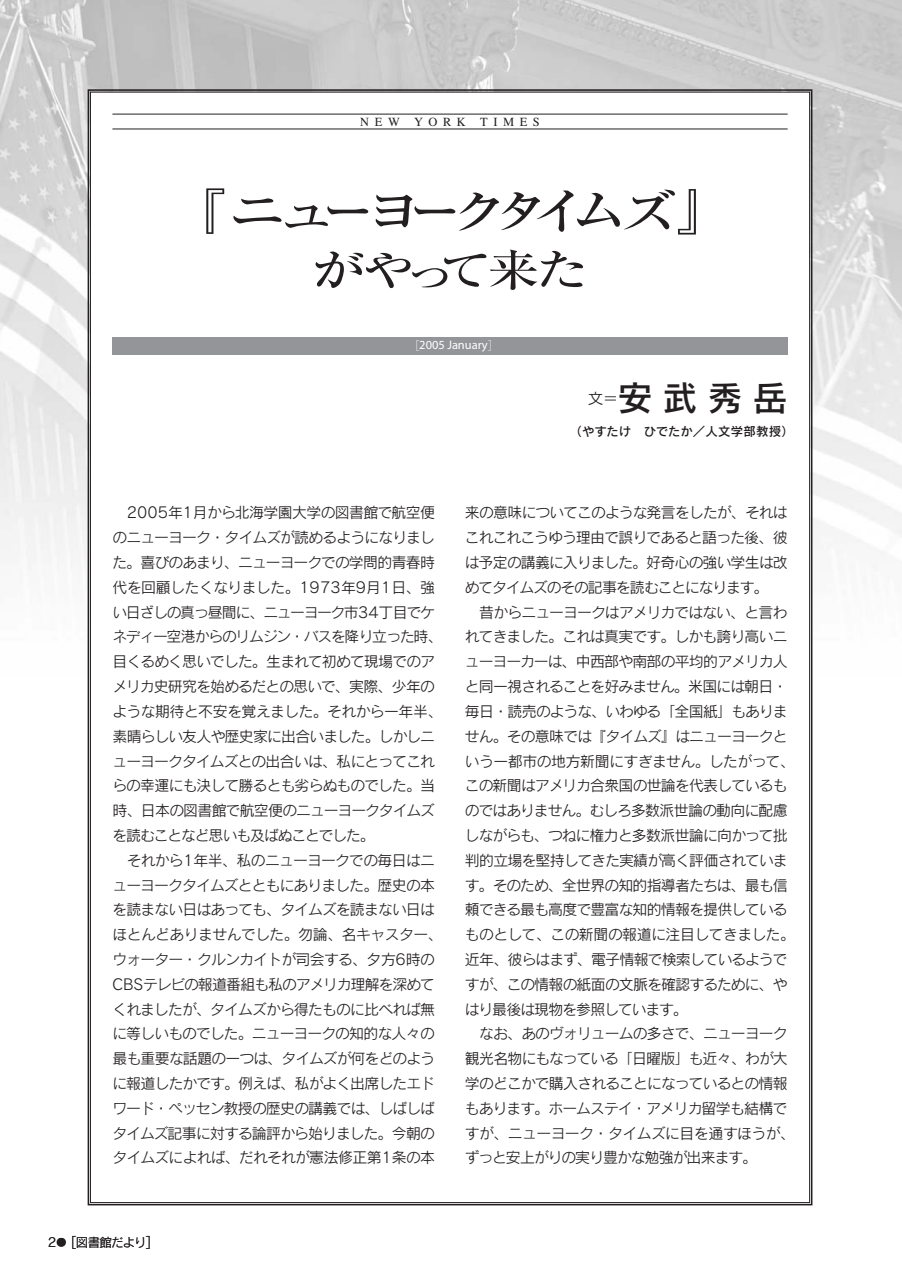
<style>
.page{position:relative;width:902px;height:1274px;background:#fff}
.page>*{position:absolute;margin:0;border:0;box-sizing:border-box;transform-origin:0 0}
.t1{font:500 49.7px "Ryumin";letter-spacing:-.26em;color:#231f20;scale:1.25 1}
.t2{font:500 44.62px "Ryumin";letter-spacing:-.11em;color:#231f20;scale:1.2 1}
.t3{font:34.65px "Rodin CID DB";color:#231f20}
.t4{font:14.88px/24.8px "Rodin CID M";letter-spacing:-.065em;color:#231f20}
.t5{font:14.88px "Rodin CID M";letter-spacing:-.065em;color:#231f20;scale:1.05 1}
.t6{font:12.42px "Rodin CID DB";letter-spacing:-.015em;color:#231f20}
.t7{font:12.42px "Myriad";color:#fff}
.t8{font:300 12.42px "Ryumin";letter-spacing:.45em;color:#231f20}
.t9{font:12.42px "Rodin CID M";letter-spacing:-.05em;color:#231f20}
.s1{font-family:"Rodin CID L"}
.s2{font-size:9.97px}
.s3{font-size:14.88px}
</style>
<div class="page">
<img style="left:0;top:0;width:901px;height:739px">
<div style="left:90px;top:92px;width:719px;height:1111px;background:#fff"></div>
<hr style="left:112px;top:129px;width:675px;height:1px;background:#231f20">
<hr style="left:112px;top:114px;width:675px;height:1px;background:#231f20">
<div style="left:112px;top:337px;width:675px;height:18px;background:#939598"></div>
<p class="t8" style="left:360px;top:117px;width:181px">NEW YORK TIMES</p>
<h1 class="t1" style="left:167px;top:194px;width:456px">『ニューヨークタイムズ』</h1>
<h2 class="t2" style="left:311px;top:254px;width:233px">がやって来た</h2>
<p class="t7" style="left:407px;top:340px;width:94px"><span class="s1">［</span>2005 January<span class="s1">］</span></p>
<p class="t5" style="left:587px;top:393px;width:31px">文＝</p>
<h3 class="t3" style="left:617px;top:385px;width:171px">安武秀岳</h3>
<p class="t6" style="left:569px;top:427px;width:226px">（やすたけ ひでたか／人文学部教授）</p>
<p class="t4" style="left:112px;top:502px;width:331px;text-indent:14px">2005年1月から北海学園大学の図書館で航空便のニューヨーク・タイムズが読めるようになりました。喜びのあまり、ニューヨークでの学問的青春時代を回顧したくなりました。1973年9月1日、強い日ざしの真っ昼間に、ニューヨーク市34丁目でケネディー空港からのリムジン・バスを降り立った時、目くるめく思いでした。生まれて初めて現場でのアメリカ史研究を始めるだとの思いで、実際、少年のような期待と不安を覚えました。それから一年半、素晴らしい友人や歴史家に出合いました。しかしニューヨークタイムズとの出合いは、私にとってこれらの幸運にも決して勝るとも劣らぬものでした。当時、日本の図書館で航空便のニューヨークタイムズを読むことなど思いも及ばぬことでした。</p>
<p class="t4" style="left:112px;top:850px;width:331px;text-align:center">それから1年半、私のニューヨークでの毎日はニ<br>ューヨークタイムズとともにありました。歴史の本を読まない日はあっても、タイムズを読まない日はほとんどありませんでした。勿論、名キャスター、ウォーター・クルンカイトが司会する、夕方6時の<br>CBSテレビの報道番組も私のアメリカ理解を深めてくれましたが、タイムズから得たものに比べれば無に等しいものでした。ニューヨークの知的な人々の最も重要な話題の一つは、タイムズが何をどのように報道したかです。例えば、私がよく出席したエドワード・ペッセン教授の歴史の講義では、しばしばタイムズ記事に対する論評から始りました。今朝のタイムズによれば、だれそれが憲法修正第1条の本</p>
<p class="t9" style="left:48px;top:1238px;width:114px">2<span class="s2">●</span><span class="s3">［</span>図書館だより<span class="s3">］</span></p>
<p class="t4" style="left:465px;top:502px;width:324px;text-align:justify">来の意味についてこのような発言をしたが、それはこれこれこうゆう理由で誤りであると語った後、彼は予定の講義に入りました。好奇心の強い学生は改めてタイムズのその記事を読むことになります。</p>
<p class="t4" style="left:465px;top:602px;width:331px;text-indent:14px">昔からニューヨークはアメリカではない、と言われてきました。これは真実です。しかも誇り高いニューヨーカーは、中西部や南部の平均的アメリカ人と同一視されることを好みません。米国には朝日・毎日・読売のような、いわゆる「全国紙」もありません。その意味では『タイムズ』はニューヨークという一都市の地方新聞にすぎません。したがって、この新聞はアメリカ合衆国の世論を代表しているものではありません。むしろ多数派世論の動向に配慮しながらも、つねに権力と多数派世論に向かって批判的立場を堅持してきた実績が高く評価されています。そのため、全世界の知的指導者たちは、最も信頼できる最も高度で豊富な知的情報を提供しているものとして、この新聞の報道に注目してきました。近年、彼らはまず、電子情報で検索しているようですが、この情報の紙面の文脈を確認するために、やはり最後は現物を参照しています。</p>
<p class="t4" style="left:465px;top:1023px;width:331px;text-indent:14px">なお、あのヴォリュームの多さで、ニューヨーク観光名物にもなっている「日曜版」も近々、わが大学のどこかで購入されることになっているとの情報もあります。ホームステイ・アメリカ留学も結構ですが、ニューヨーク・タイムズに目を通すほうが、ずっと安上がりの実り豊かな勉強が出来ます。</p>
</div>
